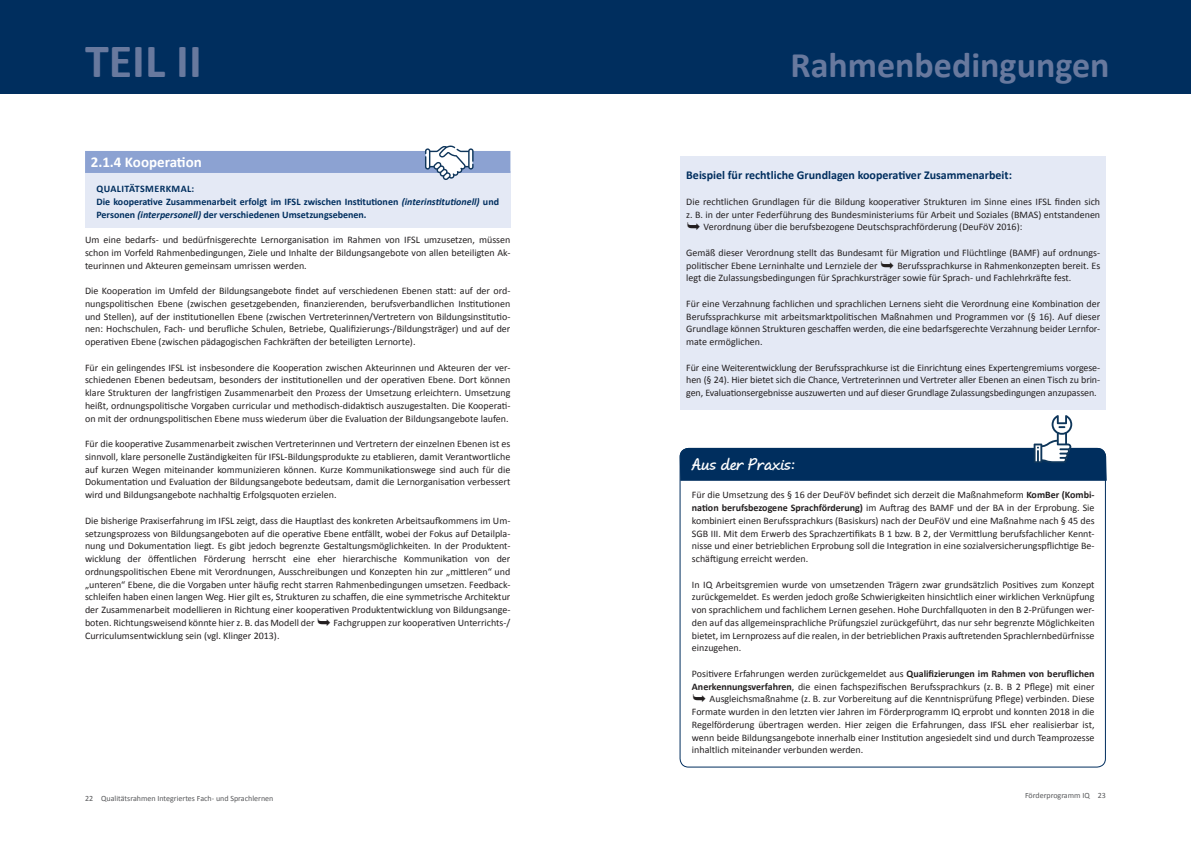
<style>
.page{position:relative;width:1191px;height:842px;background:#fff}
.page>*{position:absolute;margin:0;border:0;box-sizing:border-box;transform-origin:0 0}
._01_Überschrift_2_gr{font:700 48px "Calibri";color:#68799e}
._01_Überschrift_2_gr-2{font:700 36px "Calibri";color:#68799e}
._02_Fließtext{font:700 16px "Andrea II Script Slant";color:#fff}
._02_Fließtext-2{font:700 15px "Calibri";color:#fff}
._02_Fließtext-3{font:700 12px "Calibri";color:#002e5e}
._02_Fließtext-4{font:10px/12.8px "Calibri";color:#231f20;text-align:justify}
._02_Fließtext-5{font:700 10px/12.8px "Calibri";color:#002e5e}
._02_Fließtext-6{font:700 10px "Calibri";letter-spacing:.04em;color:#002e5e}
.t1{font:8px "Calibri";color:#57585a}
.s1{font-style:italic}
.s2{font-weight:700}
</style>
<div class="page">
<svg style="left:681px;top:456px;width:426px;height:25px"></svg>
<div style="left:680px;top:156px;width:426px;height:254px;background:#e4e9f5"></div>
<div style="left:85px;top:171px;width:425px;height:56px;background:#e4e9f5"></div>
<div style="left:0;top:0;width:1191px;height:94px;background:#002e5e"></div>
<div style="left:85px;top:151px;width:425px;height:22px;background:#8ca2d2"></div>
<svg style="left:425px;top:146px;width:48px;height:34px"></svg>
<svg style="left:680px;top:415px;width:426px;height:65px"></svg>
<p class="_01_Überschrift_2_gr" style="left:85px;top:31px;width:118px">TEIL II</p>
<p class="_02_Fließtext-2" style="left:91px;top:152px;width:113px">2.1.4 Kooperation</p>
<p class="_02_Fließtext-6" style="left:97px;top:182px;width:99px">QUALITÄTSMERKMAL:</p>
<p class="_02_Fließtext-5" style="left:96px;top:195px;width:404px">Die kooperative Zusammenarbeit erfolgt im IFSL zwischen Institutionen <span class="s1">(interinstitutionell)</span> und<br>Personen <span class="s1">(interpersonell)</span> der verschiedenen Umsetzungsebenen.</p>
<p class="_02_Fließtext-4" style="left:85px;top:233px;width:427px">Um eine bedarfs- und bedürfnisgerechte Lernorganisation im Rahmen von IFSL umzusetzen, müssen schon im Vorfeld Rahmenbedingungen, Ziele und Inhalte der Bildungsangebote von allen beteiligten Ak&shy;teurinnen und Akteuren gemeinsam umrissen werden.</p>
<p class="_02_Fließtext-4" style="left:85px;top:284px;width:427px">Die Kooperation im Umfeld der Bildungsangebote findet auf verschiedenen Ebenen statt: auf der ord&shy;nungspolitischen Ebene (zwischen gesetzgebenden, finanzierenden, berufsverbandlichen Institutionen und Stellen), auf der institutionellen Ebene (zwischen Vertreterinnen/Vertretern von Bildungsinstitutio&shy;nen: Hochschulen, Fach- und berufliche Schulen, Betriebe, Qualifizierungs-/Bildungsträger) und auf der operativen Ebene (zwischen pädagogischen Fachkräften der beteiligten Lernorte).</p>
<p class="_02_Fließtext-4" style="left:85px;top:361px;width:427px">Für ein gelingendes IFSL ist insbesondere die Kooperation zwischen Akteurinnen und Akteuren der ver&shy;schiedenen Ebenen bedeutsam, besonders der institutionellen und der operativen Ebene. Dort können klare Strukturen der langfristigen Zusammenarbeit den Prozess der Umsetzung erleichtern. Umsetzung heißt, ordnungspolitische Vorgaben curricular und methodisch-didaktisch auszugestalten. Die Kooperati&shy;on mit der ordnungspolitischen Ebene muss wiederum über die Evaluation der Bildungsangebote laufen.</p>
<p class="_02_Fließtext-4" style="left:85px;top:437px;width:427px">Für die kooperative Zusammenarbeit zwischen Vertreterinnen und Vertretern der einzelnen Ebenen ist es sinnvoll, klare personelle Zuständigkeiten für IFSL-Bildungsprodukte zu etablieren, damit Verantwortliche auf kurzen Wegen miteinander kommunizieren können. Kurze Kommunikationswege sind auch für die Dokumentation und Evaluation der Bildungsangebote bedeutsam, damit die Lernorganisation verbessert wird und Bildungsangebote nachhaltig Erfolgsquoten erzielen.</p>
<p class="_02_Fließtext-4" style="left:85px;top:514px;width:427px">Die bisherige Praxiserfahrung im IFSL zeigt, dass die Hauptlast des konkreten Arbeitsaufkommens im Um&shy;setzungsprozess von Bildungsangeboten auf die operative Ebene entfällt, wobei der Fokus auf Detailpla&shy;nung und Dokumentation liegt. Es gibt jedoch begrenzte Gestaltungsmöglichkeiten. In der Produktent&shy;wicklung der öffentlichen Förderung herrscht eine eher hierarchische Kommunikation von der ordnungspolitischen Ebene mit Verordnungen, Ausschreibungen und Konzepten hin zur „mittleren“ und „unteren“ Ebene, die die Vorgaben unter häufig recht starren Rahmenbedingungen umsetzen. Feedback&shy;schleifen haben einen langen Weg. Hier gilt es, Strukturen zu schaffen, die eine symmetrische Architektur der Zusammenarbeit modellieren in Richtung einer kooperativen Produktentwicklung von Bildungsange&shy;boten. Richtungsweisend könnte hier z. B. das Modell der</p>
<p class="_02_Fließtext-4" style="left:333px;top:616px;width:178px">Fachgruppen zur kooperativen Unterrichts-/</p>
<p class="_02_Fließtext-4" style="left:85px;top:629px;width:196px">Curriculumsentwicklung sein (vgl. Klinger 2013).</p>
<p class="t1" style="left:85px;top:793px;width:190px">22 Qualitätsrahmen Integriertes Fach- und Sprachlernen</p>
<p class="_01_Überschrift_2_gr-2" style="left:790px;top:42px;width:320px">Rahmenbedingungen</p>
<p class="_02_Fließtext-3" style="left:686px;top:168px;width:327px">Beispiel für rechtliche Grundlagen kooperativer Zusammenarbeit:</p>
<p class="_02_Fließtext-4" style="left:686px;top:195px;width:415px">Die rechtlichen Grundlagen für die Bildung kooperativer Strukturen im Sinne eines IFSL finden sich</p>
<p class="_02_Fließtext-4" style="left:686px;top:208px;width:415px">z. B. in der unter Federführung des Bundesministeriums für Arbeit und Soziales (BMAS) entstandenen</p>
<p class="_02_Fließtext-4" style="left:703px;top:221px;width:320px">Verordnung über die berufsbezogene Deutschsprachförderung (DeuFöV 2016):</p>
<p class="_02_Fließtext-4" style="left:686px;top:246px;width:415px">Gemäß dieser Verordnung stellt das Bundesamt für Migration und Flüchtlinge (BAMF) auf ordnungs&shy;politischer Ebene Lerninhalte und Lernziele der</p>
<p class="_02_Fließtext-4" style="left:686px;top:259px;width:415px;text-indent:211px">Berufssprachkurse in Rahmenkonzepten bereit. Es legt die Zulassungsbedingungen für Sprachkursträger sowie für Sprach- und Fachlehrkräfte fest.</p>
<p class="_02_Fließtext-4" style="left:686px;top:297px;width:415px">Für eine Verzahnung fachlichen und sprachlichen Lernens sieht die Verordnung eine Kombination der Berufssprachkurse mit arbeitsmarktpolitischen Maßnahmen und Programmen vor (§ 16). Auf dieser Grundlage können Strukturen geschaffen werden, die eine bedarfsgerechte Verzahnung beider Lernfor&shy;mate ermöglichen.</p>
<p class="_02_Fließtext-4" style="left:686px;top:361px;width:415px">Für eine Weiterentwicklung der Berufssprachkurse ist die Einrichtung eines Expertengremiums vorgese&shy;hen (§ 24). Hier bietet sich die Chance, Vertreterinnen und Vertreter aller Ebenen an einen Tisch zu brin&shy;gen, Evaluationsergebnisse auszuwerten und auf dieser Grundlage Zulassungsbedingungen anzupassen.</p>
<p class="_02_Fließtext" style="left:692px;top:455px;width:105px">Aus der Praxis:</p>
<p class="_02_Fließtext-4" style="left:692px;top:489px;width:404px">Für die Umsetzung des § 16 der DeuFöV befindet sich derzeit die Maßnahmeform <span class="s2">KomBer (Kombi&shy;nation berufsbezogene Sprachförderung)</span> im Auftrag des BAMF und der BA in der Erprobung. Sie kombiniert einen Berufssprachkurs (Basiskurs) nach der DeuFöV und eine Maßnahme nach § 45 des SGB III. Mit dem Erwerb des Sprachzertifikats B 1 bzw. B 2, der Vermittlung berufsfachlicher Kennt&shy;nisse und einer betrieblichen Erprobung soll die Integration in eine sozialversicherungspflichtige Be&shy;schäftigung erreicht werden.</p>
<p class="_02_Fließtext-4" style="left:692px;top:578px;width:404px">In IQ Arbeitsgremien wurde von umsetzenden Trägern zwar grundsätzlich Positives zum Konzept zurückgemeldet. Es werden jedoch große Schwierigkeiten hinsichtlich einer wirklichen Verknüpfung von sprachlichem und fachlichem Lernen gesehen. Hohe Durchfallquoten in den B 2-Prüfungen wer&shy;den auf das allgemeinsprachliche Prüfungsziel zurückgeführt, das nur sehr begrenzte Möglichkeiten bietet, im Lernprozess auf die realen, in der betrieblichen Praxis auftretenden Sprachlernbedürfnisse einzugehen.</p>
<p class="_02_Fließtext-4" style="left:692px;top:667px;width:404px">Positivere Erfahrungen werden zurückgemeldet aus <span class="s2">Qualifizierungen im Rahmen von beruflichen</span></p>
<p class="_02_Fließtext-4" style="left:692px;top:680px;width:404px"><span class="s2">Anerkennungsverfahren</span>, die einen fachspezifischen Berufssprachkurs (z. B. B 2 Pflege) mit einer</p>
<p class="_02_Fließtext-4" style="left:709px;top:693px;width:386px">Ausgleichsmaßnahme (z. B. zur Vorbereitung auf die Kenntnisprüfung Pflege) verbinden. Diese</p>
<p class="_02_Fließtext-4" style="left:692px;top:705px;width:404px">Formate wurden in den letzten vier Jahren im Förderprogramm IQ erprobt und konnten 2018 in die</p>
<p class="_02_Fließtext-4" style="left:692px;top:718px;width:404px">Regelförderung übertragen werden. Hier zeigen die Erfahrungen, dass IFSL eher realisierbar ist,</p>
<p class="_02_Fließtext-4" style="left:692px;top:731px;width:404px">wenn beide Bildungsangebote innerhalb einer Institution angesiedelt sind und durch Teamprozesse</p>
<p class="_02_Fließtext-4" style="left:692px;top:744px;width:173px">inhaltlich miteinander verbunden werden.</p>
<p class="t1" style="left:1025px;top:790px;width:82px">Förderprogramm IQ 23</p>
</div>
